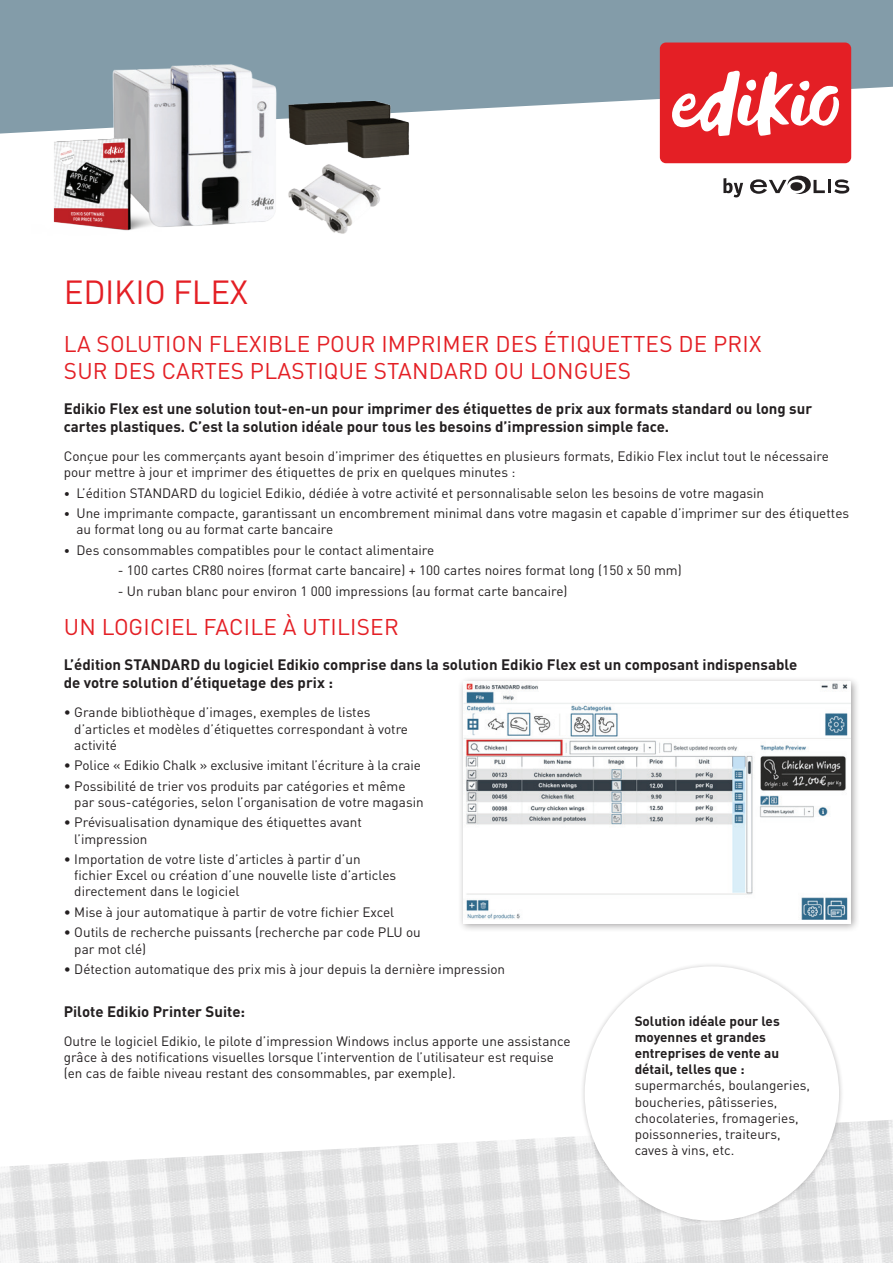
<style>
.page{position:relative;width:893px;height:1263px;background:#fff}
.page>*{position:absolute;margin:0;border:0;box-sizing:border-box;transform-origin:0 0}
.t1{font:33px "DINOT";letter-spacing:-.01em;color:#e41f25}
.t2{font:22.5px/27px "DINOT";letter-spacing:.01em;color:#e41f25}
.t3{font:700 15px/18px "DINOT";color:#231f20}
.t4{font:13.5px/16.2px "DINOT";color:#231f20}
.t5{font:700 13.5px/16.2px "DINOT";color:#231f20}
.s1{font-size:12px}
</style>
<div class="page">
<svg style="left:0;top:0;width:893px;height:134px;fill:#839ca9"></svg>
<div style="left:660px;top:43px;width:191px;height:120px;background:#e41f25;border-radius:6px"></div>
<svg style="left:750px;top:176px;width:99px;height:18px"></svg>
<svg style="left:723px;top:178px;width:20px;height:19px"></svg>
<svg style="left:672px;top:71px;width:168px;height:65px"></svg>
<img style="left:0;top:1120px;width:893px;height:143px">
<img style="left:31px;top:16px;width:386px;height:218px">
<div style="left:580px;top:962px;width:264px;height:263px;background:#231f20;opacity:.22"></div>
<div style="left:585px;top:966px;width:254px;height:255px;background:#fff;border-radius:50%"></div>
<div style="left:457px;top:676px;width:403px;height:257px;background:#231f20;opacity:.42"></div>
<img style="left:463px;top:681px;width:387px;height:242px">
<h1 class="t1" style="left:64px;top:271px;width:186px">EDIKIO FLEX</h1>
<h2 class="t2" style="left:64px;top:330px;width:699px">LA SOLUTION FLEXIBLE POUR IMPRIMER DES ÉTIQUETTES DE PRIX<br>SUR DES CARTES PLASTIQUE STANDARD OU LONGUES</h2>
<p class="t3" style="left:64px;top:399px;width:750px">Edikio Flex est une solution tout-en-un pour imprimer des étiquettes de prix aux formats standard ou long sur cartes plastiques. C’est la solution idéale pour tous les besoins d’impression simple face.</p>
<p class="t4" style="left:64px;top:448px;width:767px">Conçue pour les commerçants ayant besoin d’imprimer des étiquettes en plusieurs formats, Edikio Flex inclut tout le nécessaire pour mettre à jour et imprimer des étiquettes de prix en quelques minutes :</p>
<p class="t4" style="left:64px;top:484px;width:702px"><span class="s1">•</span> L’édition STANDARD du logiciel Edikio, dédiée à votre activité et personnalisable selon les besoins de votre magasin</p>
<p class="t4" style="left:77px;top:505px;width:774px;text-indent:-13px"><span class="s1">•</span> Une imprimante compacte, garantissant un encombrement minimal dans votre magasin et capable d’imprimer sur des étiquettes au format long ou au format carte bancaire</p>
<p class="t4" style="left:64px;top:541px;width:372px"><span class="s1">•</span> Des consommables compatibles pour le contact alimentaire</p>
<p class="t4" style="left:118px;top:562px;width:566px">- 100 cartes CR80 noires (format carte bancaire) + 100 cartes noires format long (150 x 50 mm)</p>
<p class="t4" style="left:118px;top:582px;width:451px">- Un ruban blanc pour environ 1 000 impressions (au format carte bancaire)</p>
<h2 class="t2" style="left:64px;top:613px;width:336px">UN LOGICIEL FACILE À UTILISER</h2>
<p class="t3" style="left:64px;top:656px;width:735px">L’édition STANDARD du logiciel Edikio comprise dans la solution Edikio Flex est un composant indispensable de votre solution d’étiquetage des prix :</p>
<p class="t4" style="left:74px;top:704px;width:335px;text-indent:-11px">• Grande bibliothèque d’images, exemples de listes d’articles et modèles d’étiquettes correspondant à votre activité</p>
<p class="t4" style="left:64px;top:757px;width:359px">• Police « Edikio Chalk » exclusive imitant l’écriture à la craie</p>
<p class="t4" style="left:74px;top:777px;width:351px;text-indent:-11px">• Possibilité de trier vos produits par catégories et même par sous-catégories, selon l’organisation de votre magasin</p>
<p class="t4" style="left:74px;top:814px;width:289px;text-indent:-11px">• Prévisualisation dynamique des étiquettes avant l’impression</p>
<p class="t4" style="left:74px;top:851px;width:323px;text-indent:-11px">• Importation de votre liste d’articles à partir d’un fichier Excel ou création d’une nouvelle liste d’articles directement dans le logiciel</p>
<p class="t4" style="left:64px;top:904px;width:332px">• Mise à jour automatique à partir de votre fichier Excel</p>
<p class="t4" style="left:74px;top:924px;width:348px;text-indent:-11px">• Outils de recherche puissants (recherche par code PLU ou par mot clé)</p>
<p class="t4" style="left:64px;top:961px;width:443px">• Détection automatique des prix mis à jour depuis la dernière impression</p>
<p class="t3" style="left:64px;top:1002px;width:183px">Pilote Edikio Printer Suite:</p>
<p class="t4" style="left:64px;top:1032px;width:508px">Outre le logiciel Edikio, le pilote d’impression Windows inclus apporte une assistance grâce à des notifications visuelles lorsque l’intervention de l’utilisateur est requise (en cas de faible niveau restant des consommables, par exemple).</p>
<p class="t5" style="left:635px;top:1012px;width:147px">Solution idéale pour les moyennes et grandes entreprises de vente au détail, telles que :</p>
<p class="t4" style="left:635px;top:1077px;width:177px">supermarchés, boulangeries, boucheries, pâtisseries, chocolateries, fromageries, poissonneries, traiteurs, caves à vins, etc.</p>
</div>
